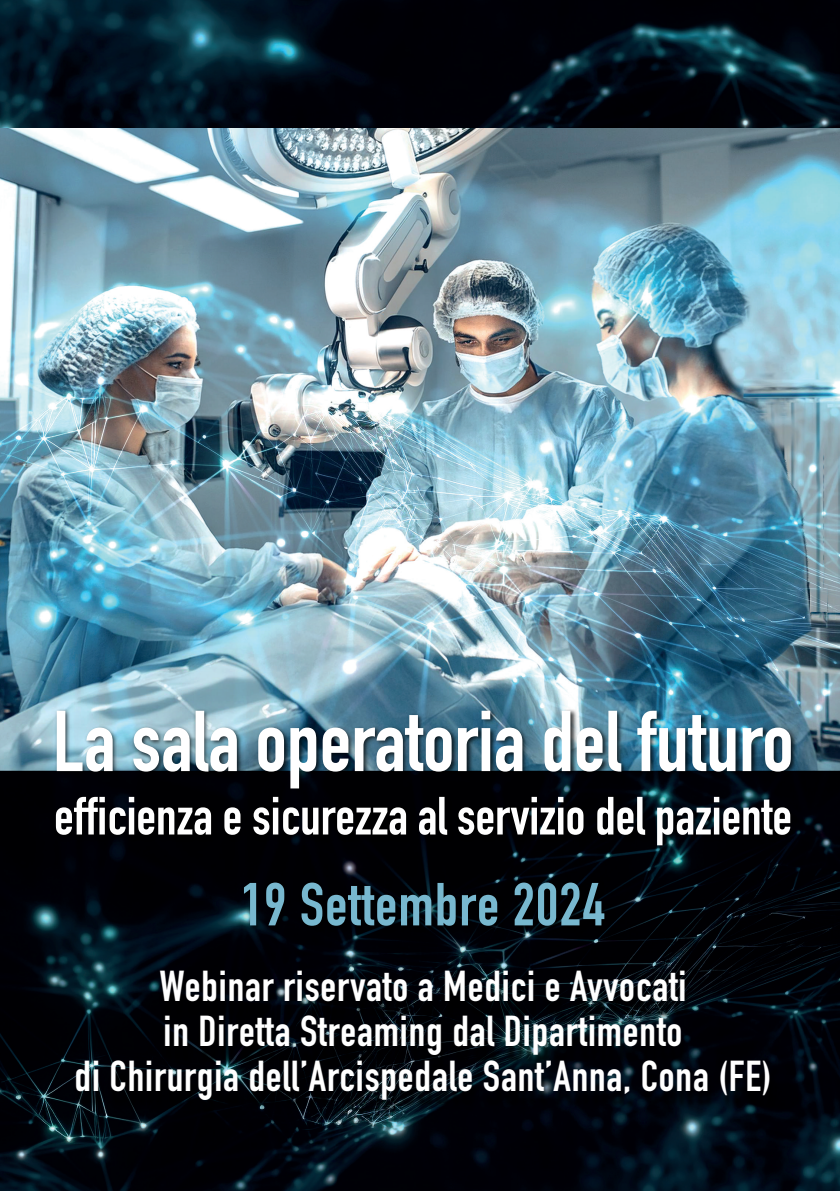
<style>
.page{position:relative;width:840px;height:1191px;background:#fff}
.page>*{position:absolute;margin:0;border:0;box-sizing:border-box;transform-origin:0 0}
.t1{font:700 84.8px "DIN Condensed";color:#fff}
.t2{font:700 59.6px "DIN Condensed";letter-spacing:.02em;color:#78b8cf}
.t3{font:700 52.8px "DIN Condensed";color:#fff}
.t4{font:700 42.6px/44.8px "DIN Condensed";letter-spacing:.02em;color:#fff;text-align:center}
</style>
<div class="page">
<img style="left:0;top:0;width:839px;height:1191px">
<img style="left:48px;top:695px;width:770px;height:496px">
<img style="left:28px;top:78px;width:769px;height:50px">
<h1 class="t1" style="left:53px;top:684px;width:742px">La sala operatoria del futuro</h1>
<p class="t3" style="left:54px;top:780px;width:739px">efficienza e sicurezza al servizio del paziente</p>
<h2 class="t2" style="left:241px;top:864px;width:365px">19 Settembre 2024</h2>
<p class="t4" style="left:75px;top:963px;width:698px">Webinar riservato a Medici e Avvocati<br>in Diretta Streaming dal Dipartimento<br>di Chirurgia dell’Arcispedale Sant’Anna, Cona (FE)</p>
</div>
